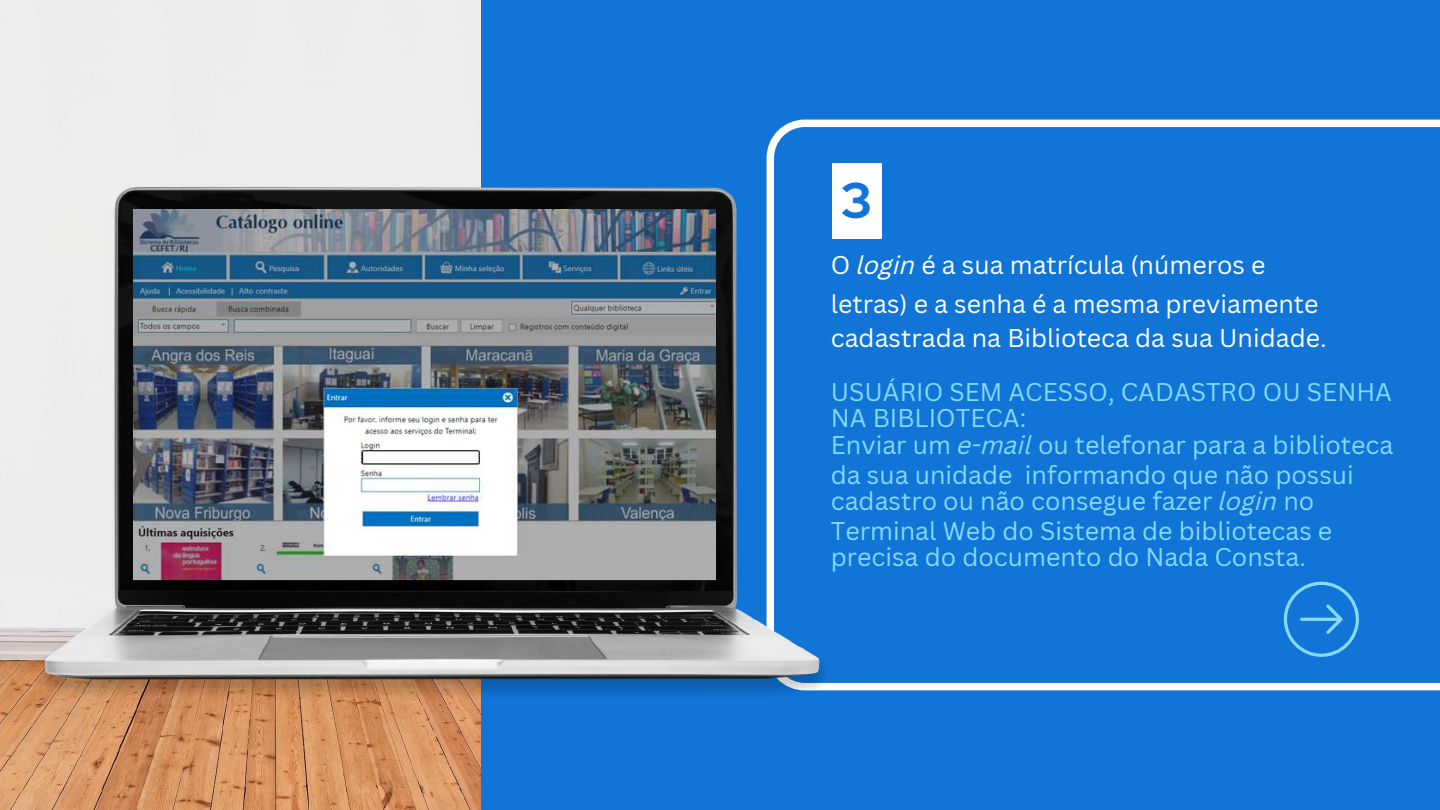
<style>
.page{position:relative;width:1440px;height:810px;background:#1075d7}
.page>*{position:absolute;margin:0;border:0;box-sizing:border-box;transform-origin:0 0}
.t1{font:700 50px "Red Hat Display";color:#1075d7}
.t2{font:25px/26.2px "Canva Sans";color:#85dafa}
.t3{font:25px/38.2px "Canva Sans";color:#fff}
.s1{font-style:italic}
</style>
<div class="page">
<svg style="left:767px;top:120px;width:673px;height:570px"></svg>
<img style="left:0;top:0;width:481px;height:810px">
<img style="left:34px;top:187px;width:797px;height:513px">
<img style="left:133px;top:210px;width:582px;height:370px">
<svg style="left:1284px;top:582px;width:75px;height:75px"></svg>
<div style="left:832px;top:163px;width:50px;height:76px;background:#fff"></div>
<h1 class="t1" style="left:841px;top:167px;width:32px">3</h1>
<p class="t3" style="left:831px;top:246px;width:489px">O <span class="s1">login</span> é a sua matrícula (números e letras) e a senha é a mesma previamente</p>
<p class="t3" style="left:831px;top:318px;width:497px">cadastrada na Biblioteca da sua Unidade.</p>
<p class="t2" style="left:831px;top:378px;width:564px">USUÁRIO SEM ACESSO, CADASTRO OU SENHA<br>NA BIBLIOTECA:<br>Enviar um <span class="s1">e-mail</span> ou telefonar para a biblioteca</p>
<p class="t2" style="left:831px;top:461px;width:524px">da sua unidade informando que não possui cadastro ou não consegue fazer <span class="s1">login</span> no</p>
<p class="t2" style="left:831px;top:517px;width:503px">Terminal Web do Sistema de bibliotecas e precisa do documento do Nada Consta.</p>
</div>
